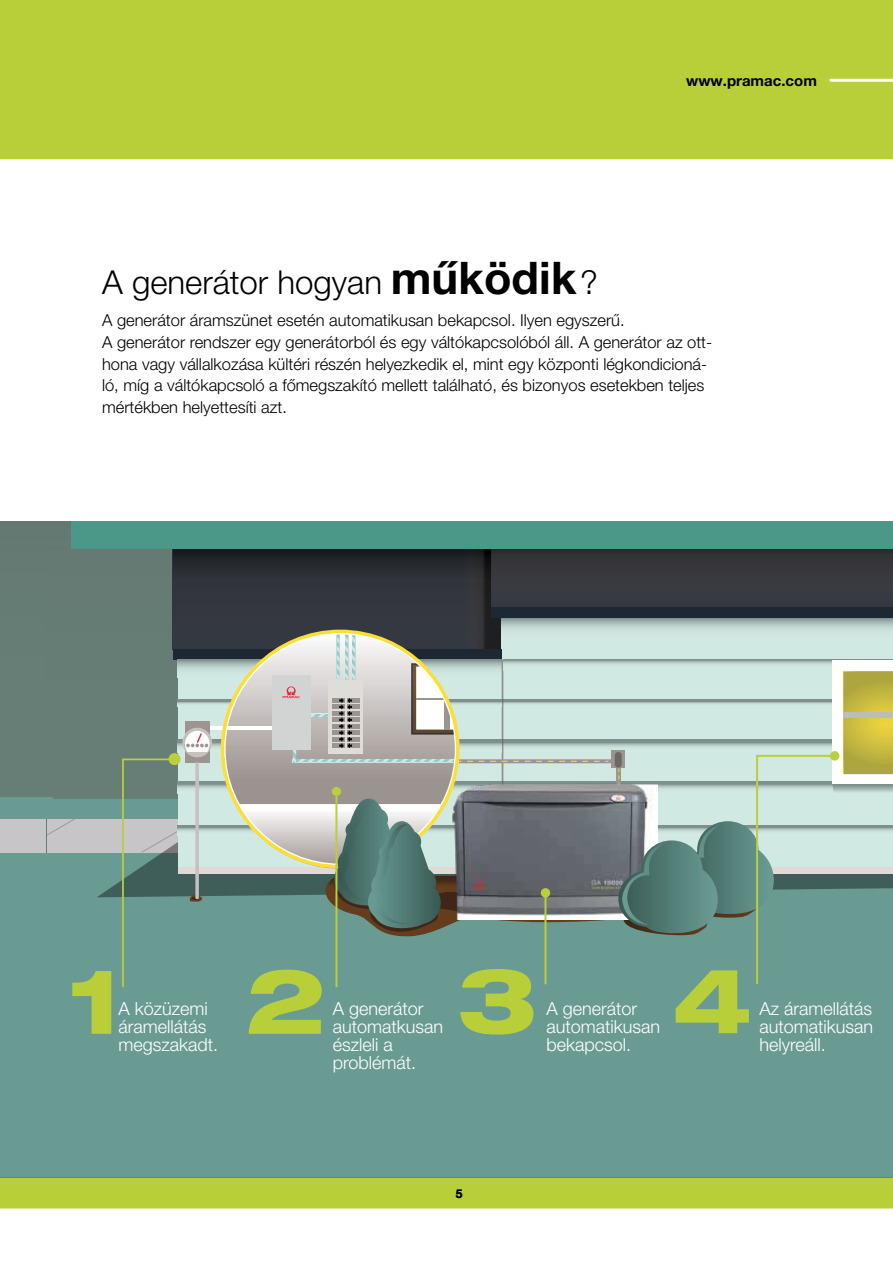
<style>
.page{position:relative;width:893px;height:1263px;background:#fff}
.page>*{position:absolute;margin:0;border:0;box-sizing:border-box;transform-origin:0 0}
.t1{font:800 expanded 90.6px "Helvetica Neue LT Pro";color:#b8cf3a}
.t2{font:300 33px "Helvetica Neue LT Pro";color:#010101}
.t3{font:300 18px/18px "Helvetica Neue LT Pro";color:#fff}
.t4{font:300 16.5px/21.3px "Helvetica Neue LT Pro";color:#010101}
.t5{font:700 15px "Helvetica Neue LT Pro";color:#010101}
.t6{font:700 12px "Helvetica Neue LT Pro";color:#010101}
.s1{font-weight:700;font-size:45px}
</style>
<div class="page">
<div style="left:0;top:521px;width:893px;height:656px;background:#4c9888"></div>
<div style="left:0;top:521px;width:70px;height:280px;background:#667d76"></div>
<div style="left:0;top:810px;width:47px;height:53px;background:#c7c5c8"></div>
<div style="left:46px;top:549px;width:847px;height:321px;background:#667d76"></div>
<div style="left:47px;top:799px;width:846px;height:378px;background:#6a9b92"></div>
<div style="left:47px;top:820px;width:131px;height:33px;background:#c7c5c8"></div>
<svg style="left:47px;top:820px;width:27px;height:16px"></svg>
<div style="left:0;top:853px;width:52px;height:324px;background:#6a9b92"></div>
<div style="left:0;top:798px;width:53px;height:21px;background:#6a9b92"></div>
<svg style="left:121px;top:549px;width:772px;height:438px"></svg>
<hr style="left:544px;top:894px;width:2px;height:90px;background:#b9cf3b">
<div style="left:541px;top:888px;width:9px;height:9px;background:#b9cf3b;border-radius:50%"></div>
<div style="left:0;top:1177px;width:893px;height:32px;background:#b8cf3a"></div>
<div style="left:0;top:0;width:893px;height:160px;background:#b8cf3a"></div>
<hr style="left:830px;top:79px;width:63px;height:3px;background:#fff">
<p class="t5" style="left:686px;top:71px;width:132px">www.pramac.com</p>
<h2 class="t2" style="left:102px;top:262px;width:497px">A generátor hogyan <span class="s1">működik</span>?</h2>
<p class="t4" style="left:102px;top:308px;width:612px;line-height:22.8px">A generátor áramszünet esetén automatikusan bekapcsol. Ilyen egyszerű.<br>A generátor rendszer egy generátorból és egy váltókapcsolóból áll. A generátor az ott-</p>
<p class="t4" style="left:102px;top:353px;width:607px">hona vagy vállalkozása kültéri részén helyezkedik el, mint egy központi légkondicioná&shy;ló, míg a váltókapcsoló a főmegszakító mellett található, és bizonyos esetekben teljes mértékben helyettesíti azt.</p>
<h1 class="t1" style="left:68px;top:943px;width:57px">1</h1>
<h1 class="t1" style="left:246px;top:943px;width:82px">2</h1>
<p class="t3" style="left:119px;top:999px;width:101px">A közüzemi áramellátás megszakadt.</p>
<p class="t3" style="left:333px;top:999px;width:112px">A generátor automatkusan észleli a problémát.</p>
<h1 class="t1" style="left:457px;top:943px;width:82px">3</h1>
<p class="t3" style="left:546px;top:999px;width:115px">A generátor automatikusan bekapcsol.</p>
<h1 class="t1" style="left:672px;top:943px;width:82px">4</h1>
<p class="t3" style="left:760px;top:999px;width:115px;text-align:justify">Az áramellátás automatikusan helyreáll.</p>
<p class="t6" style="left:456px;top:1186px;width:8px">5</p>
</div>
